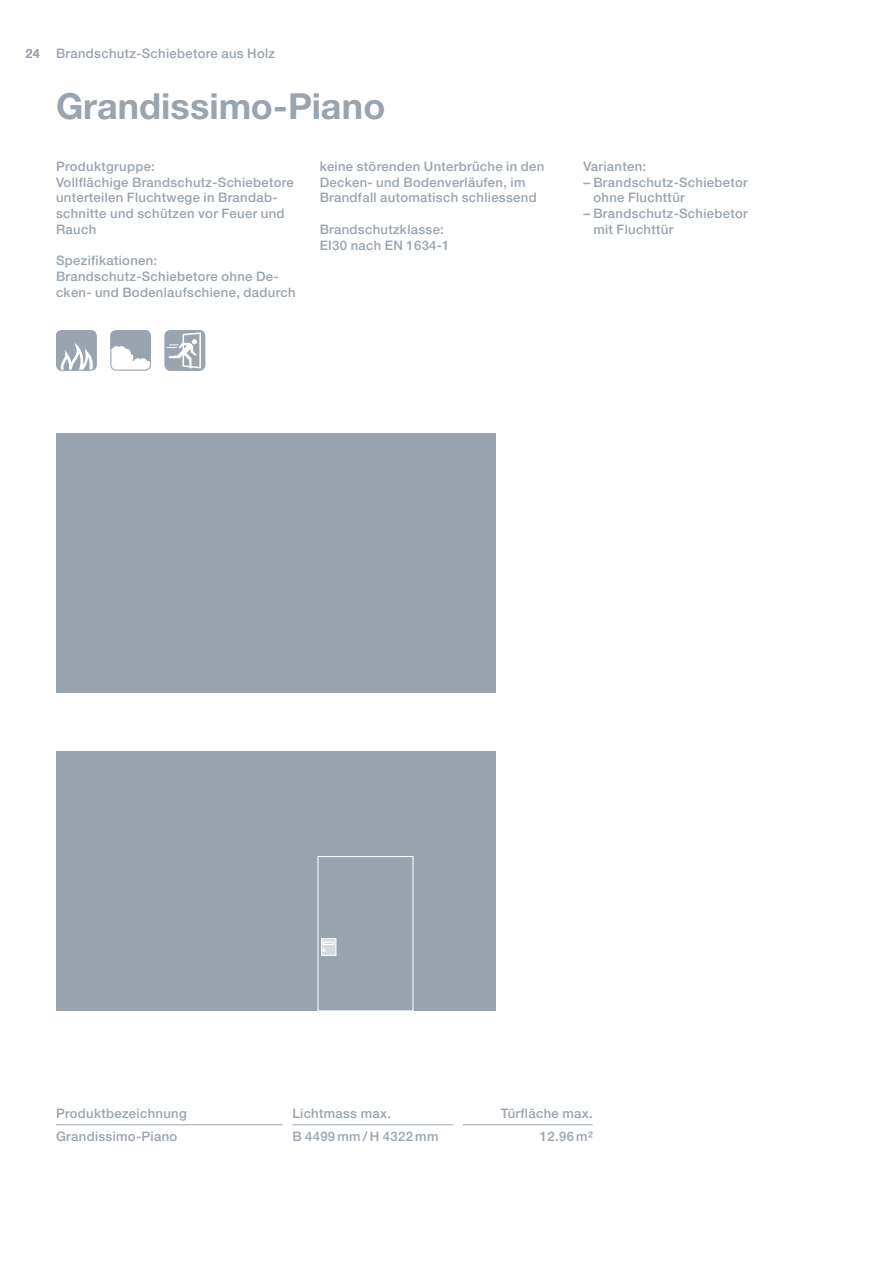
<style>
.page{position:relative;width:893px;height:1263px;background:#fff}
.page>*{position:absolute;margin:0;border:0;box-sizing:border-box;transform-origin:0 0}
.Body_text{font:700 36px "Helvetica Neue LT Pro";color:#9aa4af}
.Body_text-2{font:500 13.2px/15.8px "Helvetica Neue LT Pro";letter-spacing:.025em;color:#9aa4af}
.Body_text-3{font:500 12.75px "Helvetica Neue LT Pro";color:#9aa4af}
</style>
<div class="page">
<div style="left:56px;top:434px;width:439px;height:259px;background:#9aa4af"></div>
<div style="left:56px;top:751px;width:439px;height:260px;background:#9aa4af"></div>
<svg style="left:318px;top:856px;width:95px;height:155px"></svg>
<hr style="left:56px;top:1124px;width:227px;height:1px;background:#9aa4af">
<hr style="left:292px;top:1124px;width:161px;height:1px;background:#9aa4af">
<hr style="left:463px;top:1124px;width:130px;height:1px;background:#9aa4af">
<div style="left:56px;top:330px;width:41px;height:41px;background:#9aa4af;border-radius:6px"></div>
<svg style="left:61px;top:343px;width:32px;height:26px"></svg>
<div style="left:56px;top:330px;width:41px;height:41px;border:1px solid #9aa4af;border-radius:5px"></div>
<div style="left:165px;top:330px;width:40px;height:41px;background:#9aa4af;border-radius:6px"></div>
<svg style="left:167px;top:332px;width:34px;height:37px"></svg>
<div style="left:165px;top:330px;width:40px;height:41px;border:1px solid #9aa4af;border-radius:5px"></div>
<svg style="left:112px;top:331px;width:38px;height:38px"></svg>
<div style="left:110px;top:330px;width:41px;height:41px;border:1px solid #9aa4af;border-radius:5px"></div>
<p class="Body_text-3" style="left:26px;top:46px;width:16px">24</p>
<p class="Body_text-2" style="left:56px;top:45px;width:221px">Brandschutz-Schiebetore aus Holz</p>
<p class="Body_text" style="left:56px;top:84px;width:331px">Grandissimo-Piano</p>
<p class="Body_text-2" style="left:56px;top:158px;width:100px">Produktgruppe:</p>
<p class="Body_text-2" style="left:56px;top:174px;width:239px">Vollflächige Brandschutz-Schiebetore unterteilen Fluchtwege in Brandab&shy;schnitte und schützen vor Feuer und<br>Rauch</p>
<p class="Body_text-2" style="left:56px;top:253px;width:103px">Spezifikationen:</p>
<p class="Body_text-2" style="left:56px;top:268px;width:241px">Brandschutz-Schiebetore ohne De&shy;cken- und Bodenlaufschiene, dadurch</p>
<p class="Body_text-2" style="left:320px;top:158px;width:226px">keine störenden Unterbrüche in den<br>Decken- und Bodenverläufen, im<br>Brandfall automatisch schliessend</p>
<p class="Body_text-2" style="left:320px;top:221px;width:126px">Brandschutzklasse:</p>
<p class="Body_text-2" style="left:320px;top:237px;width:131px">EI30 nach EN 1634-1</p>
<p class="Body_text-2" style="left:583px;top:158px;width:64px">Varianten:</p>
<p class="Body_text-2" style="left:593px;top:174px;width:156px;text-indent:-10px">– Brandschutz-Schiebetor ohne Fluchttür</p>
<p class="Body_text-2" style="left:593px;top:205px;width:156px;text-indent:-10px">– Brandschutz-Schiebetor mit Fluchttür</p>
<p class="Body_text-2" style="left:56px;top:1105px;width:132px">Produktbezeichnung</p>
<p class="Body_text-2" style="left:292px;top:1105px;width:100px">Lichtmass max.</p>
<p class="Body_text-2" style="left:501px;top:1105px;width:93px">Türfläche max.</p>
<p class="Body_text-2" style="left:56px;top:1128px;width:123px">Grandissimo-Piano</p>
<p class="Body_text-2" style="left:292px;top:1128px;width:148px">B 4499 mm / H 4322 mm</p>
<p class="Body_text-2" style="left:540px;top:1128px;width:54px">12.96 m²</p>
</div>
